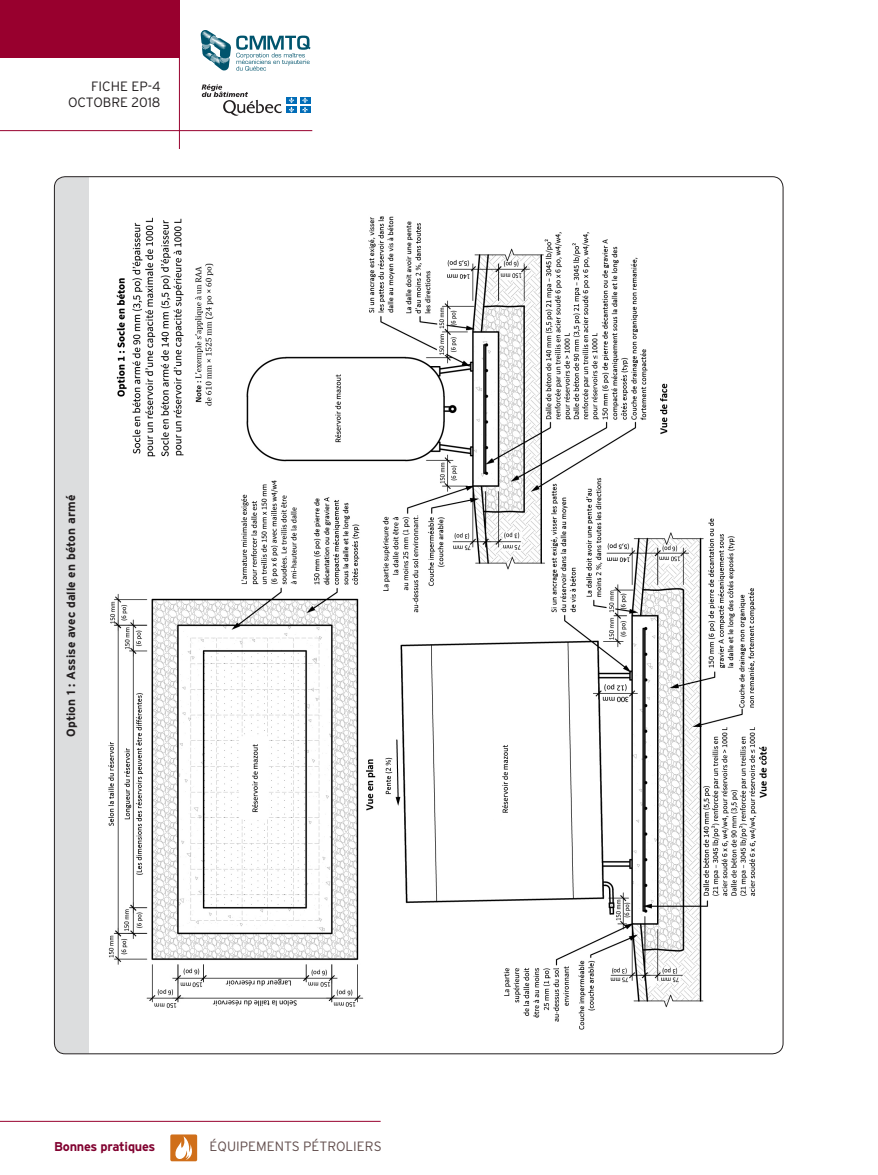
<style>
.page{position:relative;width:878px;height:1175px;background:#fff}
.page>*{position:absolute;margin:0;border:0;box-sizing:border-box;transform-origin:0 0}
.t1{font:300 13.5px "Interstate";color:#624e4d}
.t2{font:300 13.5px/16px "Interstate";color:#231f20;text-align:right}
.t3{font:700 12.75px "Interstate";letter-spacing:-.02em;color:#810230}
.t4{font:700 12px "Interstate";letter-spacing:.015em;color:#231f20}
</style>
<div class="page">
<div style="left:0;top:0;width:180px;height:58px;background:#98002e"></div>
<hr style="left:179px;top:0;width:1px;height:149px;background:#98002e">
<hr style="left:0;top:130px;width:312px;height:1px;background:#98002e">
<svg style="left:201px;top:30px;width:109px;height:41px"></svg>
<svg style="left:202px;top:84px;width:80px;height:32px"></svg>
<div style="left:286px;top:97px;width:11px;height:6px;background:#006cb7"></div>
<div style="left:300px;top:97px;width:10px;height:6px;background:#006cb7"></div>
<div style="left:286px;top:106px;width:11px;height:7px;background:#006cb7"></div>
<svg style="left:289px;top:97px;width:5px;height:16px"></svg>
<div style="left:300px;top:106px;width:10px;height:7px;background:#006cb7"></div>
<svg style="left:302px;top:97px;width:6px;height:16px"></svg>
<div style="left:55px;top:177px;width:33px;height:876px;background:#dcddde"></div>
<hr style="left:0;top:1120px;width:380px;height:1px;background:#98002e">
<div style="left:170px;top:1134px;width:27px;height:27px;background:#d06f1a;border-radius:2px"></div>
<svg style="left:175px;top:1136px;width:17px;height:23px"></svg>
<img style="left:108px;top:216px;width:659px;height:813px">
<p class="t2" style="left:68px;top:78px;width:94px">FICHE EP-4<br>OCTOBRE 2018</p>
<p class="t4" style="left:64px;top:737px;width:244px;rotate:-90deg">Option 1 : Assise avec dalle en béton armé</p>
<p class="t3" style="left:54px;top:1139px;width:103px">Bonnes pratiques</p>
<p class="t1" style="left:210px;top:1139px;width:173px">ÉQUIPEMENTS PÉTROLIERS</p>
</div>
